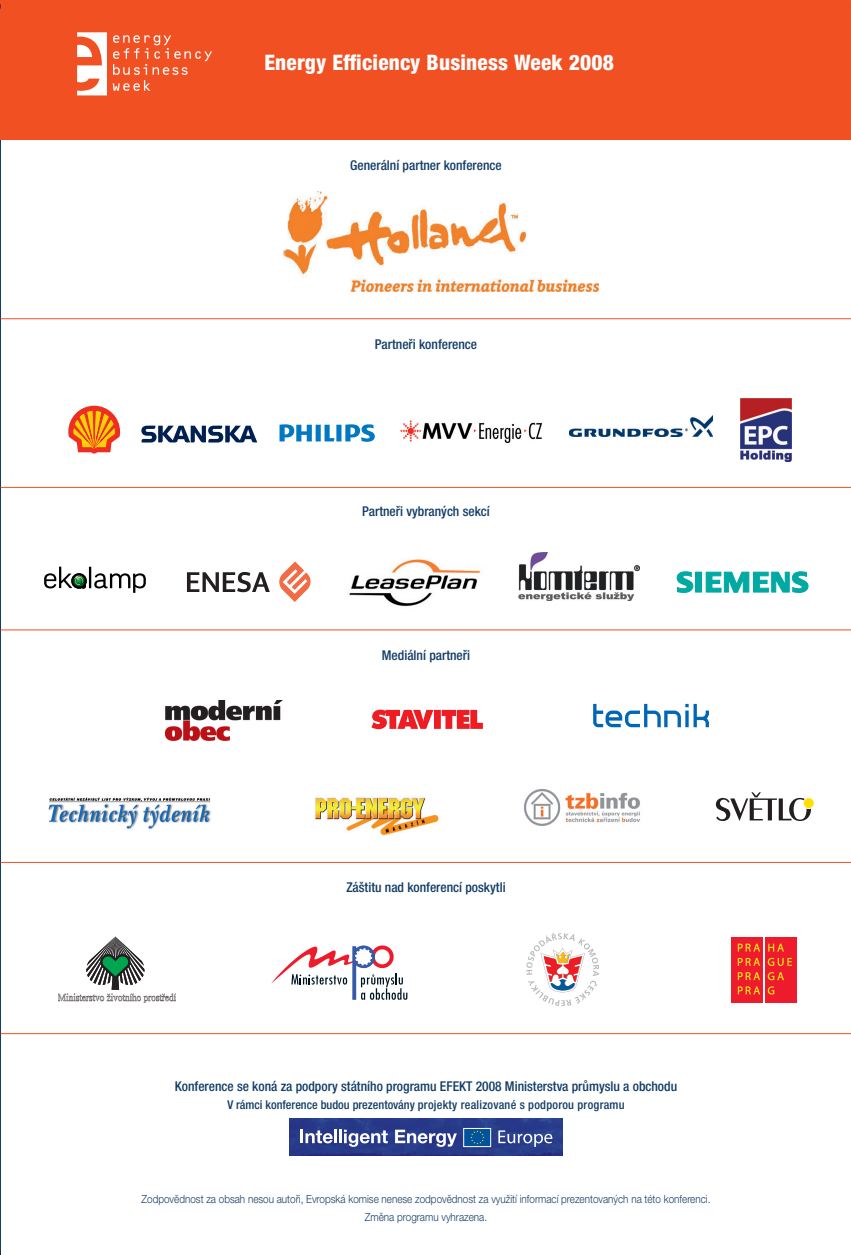
<style>
.page{position:relative;width:851px;height:1255px;background:#fff}
.page>*{position:absolute;margin:0;border:0;box-sizing:border-box;transform-origin:0 0}
.t1{font:800 condensed 21.3px "Helvetica Neue CE";letter-spacing:.01em;color:#fff}
.t2{font:500 condensed 13.5px "Helvetica Neue CE";color:#123c67}
.t3{font:500 condensed 12.15px "Helvetica Neue CE";letter-spacing:.015em;color:#123c67}
.t4{font:300 11.25px/18px "Helvetica Neue CE";color:#123c67;text-align:center;scale:.88 1}
</style>
<div class="page">
<hr style="left:0;top:0;width:1px;height:1254px;background:#123c67">
<div style="left:0;top:0;width:850px;height:139px;background:#f15122"></div>
<svg style="left:77px;top:32px;width:135px;height:63px"></svg>
<img style="left:290px;top:1118px;width:272px;height:36px">
<hr style="left:300px;top:1129px;width:3px;height:14px;background:#fff">
<svg style="left:305px;top:1130px;width:27px;height:13px"></svg>
<hr style="left:334px;top:1129px;width:3px;height:14px;background:#fff">
<hr style="left:339px;top:1129px;width:3px;height:14px;background:#fff">
<svg style="left:344px;top:1129px;width:44px;height:17px"></svg>
<svg style="left:395px;top:1129px;width:62px;height:17px"></svg>
<svg style="left:498px;top:1130px;width:54px;height:16px"></svg>
<div style="left:463px;top:1128px;width:27px;height:18px;background:#0153a0"></div>
<svg style="left:470px;top:1130px;width:14px;height:14px"></svg>
<div style="left:463px;top:1128px;width:28px;height:18px;border:1px solid #fff"></div>
<img style="left:569px;top:416px;width:143px;height:21px">
<img style="left:400px;top:420px;width:141px;height:22px">
<svg style="left:371px;top:709px;width:112px;height:20px"></svg>
<svg style="left:593px;top:704px;width:115px;height:23px"></svg>
<img style="left:166px;top:700px;width:117px;height:40px">
<svg style="left:86px;top:936px;width:58px;height:53px"></svg>
<img style="left:59px;top:993px;width:116px;height:9px">
<svg style="left:271px;top:945px;width:136px;height:54px"></svg>
<div style="left:731px;top:937px;width:32px;height:65px;background:#ee1b2c"></div>
<div style="left:764px;top:937px;width:32px;height:65px;background:#ee1b2c"></div>
<svg style="left:737px;top:943px;width:23px;height:8px"></svg>
<svg style="left:768px;top:943px;width:15px;height:8px"></svg>
<svg style="left:737px;top:957px;width:23px;height:8px"></svg>
<svg style="left:767px;top:957px;width:24px;height:8px"></svg>
<svg style="left:737px;top:972px;width:23px;height:8px"></svg>
<svg style="left:767px;top:972px;width:16px;height:8px"></svg>
<svg style="left:737px;top:986px;width:23px;height:8px"></svg>
<svg style="left:767px;top:986px;width:7px;height:8px"></svg>
<svg style="left:526px;top:933px;width:73px;height:73px"></svg>
<img style="left:48px;top:797px;width:163px;height:33px">
<img style="left:315px;top:797px;width:124px;height:39px">
<img style="left:524px;top:788px;width:116px;height:38px">
<div style="left:803px;top:798px;width:10px;height:10px;background:#ffdf01;border-radius:50%"></div>
<svg style="left:715px;top:792px;width:95px;height:29px"></svg>
<img style="left:283px;top:191px;width:315px;height:100px">
<svg style="left:141px;top:425px;width:116px;height:17px"></svg>
<svg style="left:68px;top:405px;width:53px;height:49px"></svg>
<svg style="left:279px;top:424px;width:96px;height:18px"></svg>
<hr style="left:1px;top:318px;width:849px;height:1px;background:#f15122">
<hr style="left:1px;top:487px;width:849px;height:1px;background:#f15122">
<hr style="left:1px;top:629px;width:849px;height:1px;background:#f15122">
<hr style="left:1px;top:862px;width:849px;height:1px;background:#f15122">
<hr style="left:1px;top:1033px;width:849px;height:1px;background:#f15122">
<img style="left:740px;top:398px;width:51px;height:48px">
<svg style="left:44px;top:566px;width:102px;height:27px"></svg>
<svg style="left:279px;top:561px;width:32px;height:41px"></svg>
<svg style="left:187px;top:572px;width:83px;height:20px"></svg>
<img style="left:518px;top:553px;width:121px;height:48px">
<svg style="left:676px;top:571px;width:17px;height:22px"></svg>
<div style="left:695px;top:572px;width:6px;height:20px;background:#00a9a2"></div>
<svg style="left:705px;top:446px;width:145px;height:185px"></svg>
<img style="left:349px;top:559px;width:132px;height:48px">
<h1 class="t1" style="left:264px;top:51px;width:351px">Energy Efficiency Business Week 2008</h1>
<p class="t2" style="left:350px;top:160px;width:153px">Generální partner konference</p>
<p class="t2" style="left:375px;top:339px;width:104px">Partneři konference</p>
<p class="t2" style="left:362px;top:506px;width:129px">Partneři vybraných sekcí</p>
<p class="t2" style="left:382px;top:650px;width:90px">Mediální partneři</p>
<p class="t2" style="left:346px;top:881px;width:161px">Záštitu nad konferencí poskytli</p>
<p class="t2" style="left:175px;top:1081px;width:504px">Konference se koná za podpory státního programu EFEKT 2008 Ministerstva průmyslu a obchodu</p>
<p class="t3" style="left:227px;top:1100px;width:399px">V rámci konference budou prezentovány projekty realizované s podporou programu</p>
<p class="t4" style="left:141px;top:1190px;width:648px">Zodpovědnost za obsah nesou autoři, Evropská komise nenese zodpovědnost za využití informací prezentovaných na této konferenci.<br>Změna programu vyhrazena.</p>
</div>
